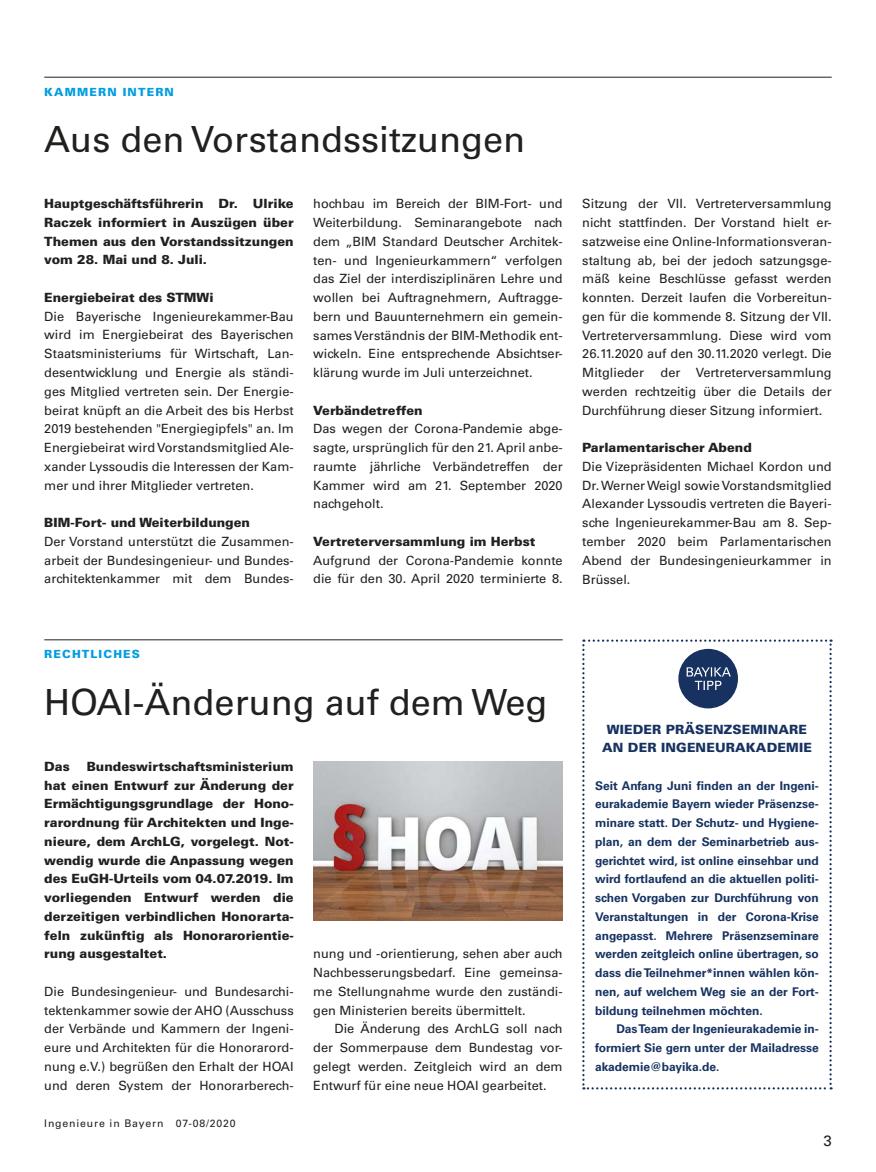
<style>
.page{position:relative;width:876px;height:1172px;background:#fff}
.page>*{position:absolute;margin:0;border:0;box-sizing:border-box;transform-origin:0 0}
.t1{font:36px "Univers LT Std";color:#20201e}
.t2{font:15px "Univers LT Std";color:#20201e}
.t3{font:12.75px/18.8px "Univers LT Std";color:#20201e;text-align:justify}
.t4{font:900 12.75px/18.8px "Univers LT Std";color:#20201e;text-align:justify}
.t5{font:900 12.75px/18.8px "Univers LT Std";letter-spacing:.01em;color:#173261;text-align:center}
.t6{font:700 12px/18.8px "Univers LT Std";color:#173261;text-align:justify}
.t7{font:900 11.25px "Univers LT Std";letter-spacing:.1em;color:#009de0}
.t8{font:10.5px "Univers LT Std";letter-spacing:.08em;color:#20201e}
</style>
<div class="page">
<hr style="left:44px;top:77px;width:787px;height:1px;background:#20201e">
<svg style="left:582px;top:639px;width:249px;height:450px"></svg>
<hr style="left:44px;top:639px;width:518px;height:1px;background:#20201e">
<img style="left:313px;top:762px;width:249px;height:159px">
<p class="t7" style="left:44px;top:85px;width:131px">KAMMERN INTERN</p>
<h1 class="t1" style="left:44px;top:118px;width:482px">Aus den Vorstandssitzungen</h1>
<p class="t4" style="left:44px;top:194px;width:251px">Hauptgeschäftsführerin Dr. Ulrike Raczek informiert in Auszügen über Themen aus den Vorstandssitzungen vom 28. Mai und 8. Juli.</p>
<p class="t4" style="left:44px;top:288px;width:171px">Energiebeirat des STMWi</p>
<p class="t3" style="left:44px;top:307px;width:251px">Die Bayerische Ingenieurekammer-Bau wird im Energiebeirat des Bayerischen Staatsministeriums für Wirtschaft, Lan&shy;desentwicklung und Energie als ständi&shy;ges Mitglied vertreten sein. Der Energie&shy;beirat knüpft an die Arbeit des bis Herbst 2019 bestehenden "Energiegipfels" an. Im Energiebeirat wird Vorstandsmitglied Ale&shy;xander Lyssoudis die Interessen der Kam&shy;mer und ihrer Mitglieder vertreten.</p>
<p class="t4" style="left:44px;top:513px;width:207px">BIM-Fort- und Weiterbildungen</p>
<p class="t3" style="left:44px;top:532px;width:251px">Der Vorstand unterstützt die Zusammen&shy;arbeit der Bundesingenieur- und Bundes&shy;architektenkammer mit dem Bundes-</p>
<p class="t3" style="left:313px;top:194px;width:251px">hochbau im Bereich der BIM-Fort- und Weiterbildung. Seminarangebote nach dem „BIM Standard Deutscher Architek&shy;ten- und Ingenieurkammern“ verfolgen das Ziel der interdisziplinären Lehre und wollen bei Auftragnehmern, Auftragge&shy;bern und Bauunternehmern ein gemein&shy;sames Verständnis der BIM-Methodik ent&shy;wickeln. Eine entsprechende Absichtser&shy;klärung wurde im Juli unterzeichnet.</p>
<p class="t4" style="left:313px;top:400px;width:111px">Verbändetreffen</p>
<p class="t3" style="left:313px;top:419px;width:251px">Das wegen der Corona-Pandemie abge&shy;sagte, ursprünglich für den 21. April anbe&shy;raumte jährliche Verbändetreffen der Kammer wird am 21. September 2020 nachgeholt.</p>
<p class="t4" style="left:313px;top:532px;width:223px">Vertreterversammlung im Herbst</p>
<p class="t3" style="left:313px;top:551px;width:251px">Aufgrund der Corona-Pandemie konnte die für den 30. April 2020 terminierte 8.</p>
<p class="t3" style="left:582px;top:194px;width:251px">Sitzung der VII. Vertreterversammlung nicht stattfinden. Der Vorstand hielt er&shy;satzweise eine Online-Informationsveran&shy;staltung ab, bei der jedoch satzungsge&shy;mäß keine Beschlüsse gefasst werden konnten. Derzeit laufen die Vorbereitun&shy;gen für die kommende 8. Sitzung der VII.<br>Vertreterversammlung. Diese wird vom 26.11.2020 auf den 30.11.2020 verlegt. Die Mitglieder</p>
<p class="t3" style="left:582px;top:363px;width:251px;text-indent:78px">der Vertreterversammlung werden rechtzeitig über die Details der Durchführung dieser Sitzung informiert.</p>
<p class="t4" style="left:582px;top:438px;width:171px">Parlamentarischer Abend</p>
<p class="t3" style="left:582px;top:457px;width:251px">Die Vizepräsidenten Michael Kordon und Dr. Werner Weigl sowie Vorstandsmitglied Alexander Lyssoudis vertreten die Bayeri&shy;sche Ingenieurekammer-Bau am 8. Sep&shy;tember 2020 beim Parlamentarischen Abend der Bundesingenieurkammer in Brüssel.</p>
<p class="t7" style="left:44px;top:647px;width:97px">RECHTLICHES</p>
<h1 class="t1" style="left:44px;top:680px;width:504px">HOAI-Änderung auf dem Weg</h1>
<p class="t4" style="left:44px;top:757px;width:251px;text-indent:42px">Bundeswirtschaftsministerium hat einen Entwurf zur Änderung der Ermächtigungsgrundlage der Hono&shy;rarordnung für Architekten und Inge&shy;nieure, dem ArchLG, vorgelegt. Not&shy;wendig wurde die Anpassung wegen des EuGH-Urteils vom 04.07.2019. Im vorliegenden Entwurf werden die derzeitigen verbindlichen Honorarta&shy;feln zukünftig als Honorarorientie&shy;rung ausgestaltet.</p>
<p class="t3" style="left:44px;top:982px;width:251px">Die Bundesingenieur- und Bundesarchi&shy;tektenkammer sowie der AHO (Ausschuss der Verbände und Kammern der Ingeni&shy;eure und Architekten für die Honorarord&shy;nung e.V.) begrüßen den Erhalt der HOAI und deren System der Honorarberech-</p>
<p class="t4" style="left:44px;top:757px;width:27px">Das</p>
<p class="t8" style="left:44px;top:1117px;width:193px">Ingenieure in Bayern 07-08/2020</p>
<p class="t3" style="left:313px;top:944px;width:251px">nung und -orientierung, sehen aber auch Nachbesserungsbedarf. Eine gemeinsa&shy;me Stellungnahme wurde den zuständi&shy;gen Ministerien bereits übermittelt.</p>
<p class="t3" style="left:313px;top:1019px;width:251px;text-indent:21px">Die Änderung des ArchLG soll nach der Sommerpause dem Bundestag vor&shy;gelegt werden. Zeitgleich wird an dem Entwurf für eine neue HOAI gearbeitet.</p>
<p class="t5" style="left:601px;top:719px;width:211px">WIEDER PRÄSENZSEMINARE<br>AN DER INGENEURAKADEMIE</p>
<p class="t6" style="left:595px;top:776px;width:225px">Seit Anfang Juni finden an der Ingeni&shy;eurakademie Bayern wieder Präsenzse&shy;minare statt. Der Schutz- und Hygiene&shy;plan, an dem der Seminarbetrieb aus&shy;gerichtet wird, ist online einsehbar und wird fortlaufend an die aktuellen politi&shy;schen Vorgaben zur Durchführung von Veranstaltungen in der Corona-Krise angepasst. Mehrere Präsenzseminare werden zeitgleich online übertragen, so dass die Teilnehmer*innen wählen kön&shy;nen, auf welchem Weg sie an der Fort&shy;bildung teilnehmen möchten.</p>
<p class="t6" style="left:595px;top:1020px;width:225px;text-indent:21px">Das Team der Ingenieurakademie in&shy;formiert Sie gern unter der Mailadresse akademie@bayika.de.</p>
<p class="t2" style="left:823px;top:1131px;width:10px">3</p>
</div>
